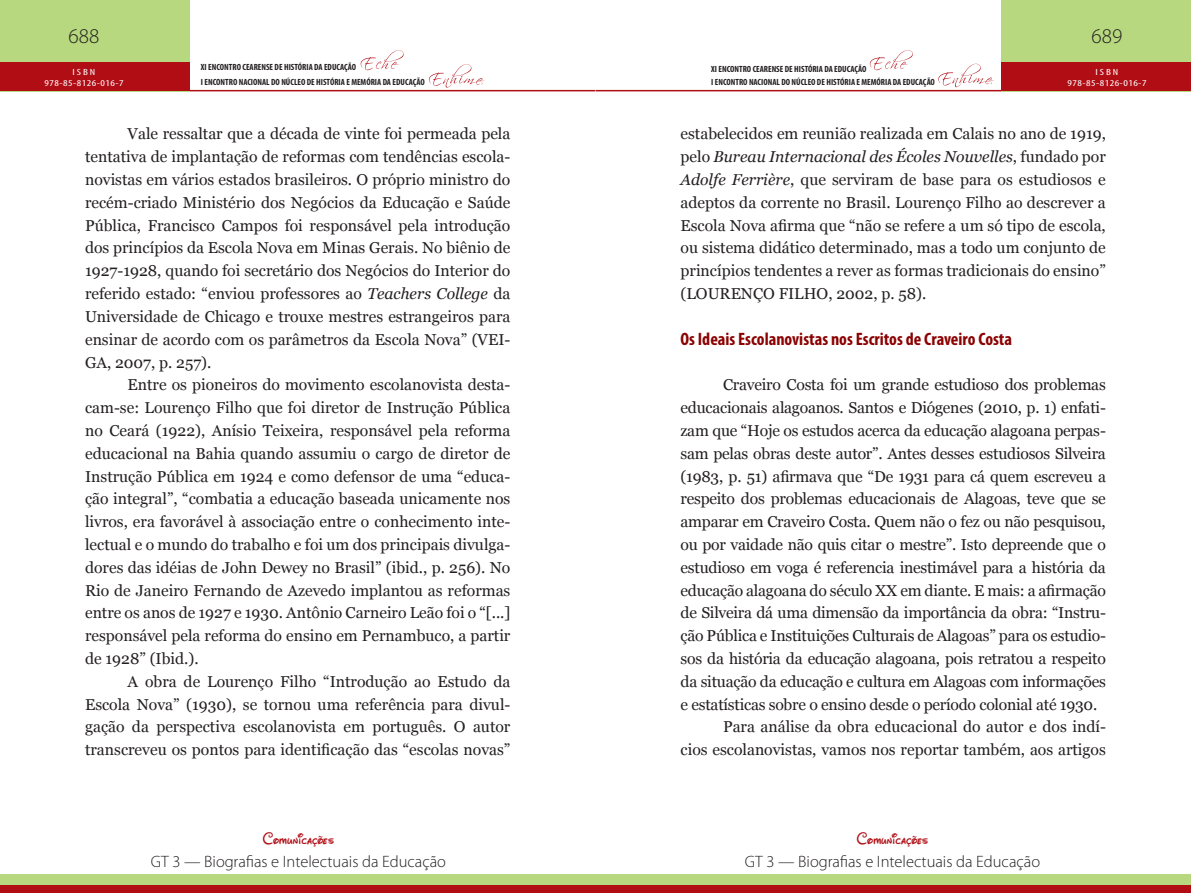
<style>
.page{position:relative;width:1191px;height:893px;background:#fff}
.page>*{position:absolute;margin:0;border:0;box-sizing:border-box;transform-origin:0 0}
.t1{font:300 21px "Myriad Pro";color:#231f20}
.TÍTULO_02{font:700 condensed 18px "Myriad Pro";color:#8b0202}
.t2{font:300 16.5px "Myriad Pro";color:#231f20}
.t3{font:16.5px "Waltograph";letter-spacing:.01em;color:#b00d15}
.t4{font:15.75px/22.8px "Georgia";color:#231f20;text-align:justify}
.t5{font:700 condensed 9px/15px "Myriad Pro";color:#231f20}
.t6{font:condensed 9px/10.8px "Myriad Pro";letter-spacing:.04em;color:#fff;text-align:center;scale:1.3 1}
.s1{font-style:italic}
</style>
<div class="page">
<hr style="left:189px;top:90px;width:406px;height:1px;background:#b00d15">
<hr style="left:595px;top:90px;width:407px;height:1px;background:#b00d15">
<div style="left:0;top:0;width:189px;height:91px;background:#b7d87e"></div>
<div style="left:1001px;top:0;width:190px;height:91px;background:#b7d87e"></div>
<div style="left:0;top:63px;width:189px;height:28px;background:#b00d15"></div>
<div style="left:1001px;top:63px;width:190px;height:28px;background:#b00d15"></div>
<svg style="left:361px;top:50px;width:43px;height:20px"></svg>
<svg style="left:869px;top:50px;width:43px;height:20px"></svg>
<svg style="left:429px;top:64px;width:55px;height:24px"></svg>
<svg style="left:938px;top:64px;width:55px;height:23px"></svg>
<div style="left:0;top:874px;width:595px;height:19px;background:#b7d87e"></div>
<div style="left:595px;top:874px;width:596px;height:19px;background:#b7d87e"></div>
<div style="left:0;top:885px;width:595px;height:8px;background:#b00d15"></div>
<div style="left:595px;top:885px;width:596px;height:8px;background:#b00d15"></div>
<h1 class="t1" style="left:69px;top:24px;width:32px">688</h1>
<h1 class="t1" style="left:1091px;top:24px;width:32px">689</h1>
<p class="t5" style="left:201px;top:60px;width:225px">XI ENCONTRO CEARENSE DE HISTÓRIA DA EDUCAÇÃO<br>I ENCONTRO NACIONAL DO NÚCLEO DE HISTÓRIA E MEMÓRIA DA EDUCAÇÃO</p>
<p class="t5" style="left:711px;top:62px;width:225px;line-height:13.2px">XI ENCONTRO CEARENSE DE HISTÓRIA DA EDUCAÇÃO<br>I ENCONTRO NACIONAL DO NÚCLEO DE HISTÓRIA E MEMÓRIA DA EDUCAÇÃO</p>
<p class="t6" style="left:44px;top:66px;width:62px">ISBN<br>978-85-8126-016-7</p>
<p class="t6" style="left:1067px;top:66px;width:62px">ISBN<br>978-85-8126-016-7</p>
<p class="t4" style="left:85px;top:123px;width:427px;text-indent:43px">Vale ressaltar que a década de vinte foi permeada pela tentativa de implantação de reformas com tendências escola&shy;novistas em vários estados brasileiros. O próprio ministro do recém-criado Ministério dos Negócios da Educação e Saúde Pública, Francisco Campos foi responsável pela introdução dos princípios da Escola Nova em Minas Gerais. No biênio de 1927-1928, quando foi secretário dos Negócios do Interior do referido estado: “enviou professores ao <span class="s1">Teachers College</span> da Universidade de Chicago e trouxe mestres estrangeiros para ensinar de acordo com os parâmetros da Escola Nova” (VEI-GA, 2007, p. 257).</p>
<p class="t4" style="left:85px;top:374px;width:427px;text-indent:43px">Entre os pioneiros do movimento escolanovista desta&shy;cam-se: Lourenço Filho que foi diretor de Instrução Pública no Ceará (1922), Anísio Teixeira, responsável pela reforma educacional na Bahia quando assumiu o cargo de diretor de Instrução Pública em 1924 e como defensor de uma “educa&shy;ção integral”, “combatia a educação baseada unicamente nos livros, era favorável à associação entre o conhecimento inte&shy;lectual e o mundo do trabalho e foi um dos principais divulga&shy;dores das idéias de John Dewey no Brasil” (ibid., p. 256). No Rio de Janeiro Fernando de Azevedo implantou as reformas entre os anos de 1927 e 1930. Antônio Carneiro Leão foi o “[...] responsável pela reforma do ensino em Pernambuco, a partir de 1928” (Ibid.).</p>
<p class="t4" style="left:85px;top:670px;width:427px;text-indent:43px">A obra de Lourenço Filho “Introdução ao Estudo da Escola Nova” (1930), se tornou uma referência para divul&shy;gação da perspectiva escolanovista em português. O autor transcreveu os pontos para identificação das “escolas novas”</p>
<p class="t3" style="left:263px;top:826px;width:73px">Comunicações</p>
<p class="t2" style="left:151px;top:852px;width:297px">GT 3 — Biografias e Intelectuais da Educação</p>
<p class="t4" style="left:680px;top:123px;width:427px">estabelecidos em reunião realizada em Calais no ano de 1919, pelo <span class="s1">Bureau Internacional des Écoles Nouvelles</span>, fundado por <span class="s1">Adolfe Ferrière</span>, que serviram de base para os estudiosos e adeptos da corrente no Brasil. Lourenço Filho ao descrever a Escola Nova afirma que “não se refere a um só tipo de escola, ou sistema didático determinado, mas a todo um conjunto de princípios tendentes a rever as formas tradicionais do ensino” (LOURENÇO FILHO, 2002, p. 58).</p>
<p class="TÍTULO_02" style="left:680px;top:327px;width:333px">Os Ideais Escolanovistas nos Escritos de Craveiro Costa</p>
<p class="t4" style="left:680px;top:374px;width:427px;text-indent:43px">Craveiro Costa foi um grande estudioso dos problemas educacionais alagoanos. Santos e Diógenes (2010, p. 1) enfati&shy;zam que “Hoje os estudos acerca da educação alagoana perpas&shy;sam pelas obras deste autor”. Antes desses estudiosos Silveira (1983, p. 51) afirmava que “De 1931 para cá quem escreveu a respeito dos problemas educacionais de Alagoas, teve que se amparar em Craveiro Costa. Quem não o fez ou não pesquisou, ou por vaidade não quis citar o mestre”. Isto depreende que o estudioso em voga é referencia inestimável para a história da educação alagoana do século XX em diante. E mais: a afirmação de Silveira dá uma dimensão da importância da obra: “Instru&shy;ção Pública e Instituições Culturais de Alagoas” para os estudio&shy;sos da história da educação alagoana, pois retratou a respeito da situação da educação e cultura em Alagoas com informações e estatísticas sobre o ensino desde o período colonial até 1930.</p>
<p class="t4" style="left:680px;top:716px;width:427px;text-align:right">Para análise da obra educacional do autor e dos indí-<br>cios escolanovistas, vamos nos reportar também, aos artigos</p>
<p class="t3" style="left:857px;top:826px;width:73px">Comunicações</p>
<p class="t2" style="left:745px;top:852px;width:297px">GT 3 — Biografias e Intelectuais da Educação</p>
</div>
